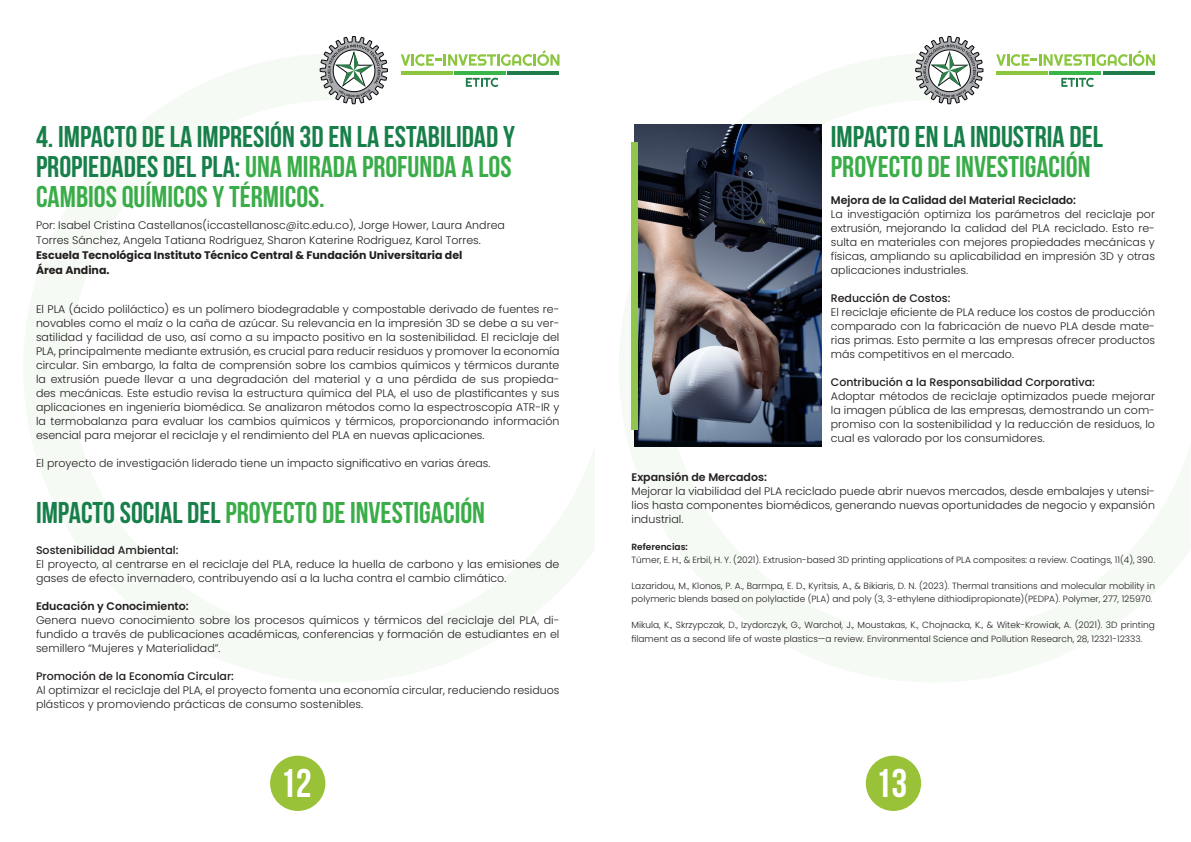
<style>
.page{position:relative;width:1191px;height:842px;background:#fff}
.page>*{position:absolute;margin:0;border:0;box-sizing:border-box;transform-origin:0 0}
.t1{font:700 40px "Bebas Neue";color:#fff}
.t2{font:700 30px/30px "Bebas Neue";color:#177f49;text-align:justify}
.t3{font:700 30px "Bebas Neue";color:#3aad49}
.t4{font:300 11px/14px "Poppins";color:#231f20;text-align:justify}
.t5{font:500 11px "Poppins";color:#231f20}
.t6{font:600 11px "Poppins";color:#231f20}
.t7{font:700 11px "Poppins";color:#231f20}
.t8{font:300 9px/13px "Poppins";color:#231f20}
.t9{font:600 9px "Poppins";color:#231f20}
.s1{color:#3aad49}
.s2{color:#177f49}
</style>
<div class="page">
<div style="left:270px;top:756px;width:55px;height:55px;background:#99c238;border-radius:50%"></div>
<div style="left:865px;top:756px;width:56px;height:55px;background:#99c238;border-radius:50%"></div>
<svg style="left:319px;top:36px;width:69px;height:69px"></svg>
<svg style="left:401px;top:50px;width:158px;height:16px"></svg>
<hr style="left:507px;top:71px;width:52px;height:3px;background:#1e7d49">
<hr style="left:454px;top:71px;width:52px;height:3px;background:#3ab54a">
<hr style="left:401px;top:71px;width:51px;height:3px;background:#8bc63e">
<svg style="left:466px;top:78px;width:32px;height:9px"></svg>
<svg style="left:915px;top:36px;width:69px;height:69px"></svg>
<svg style="left:996px;top:50px;width:159px;height:16px"></svg>
<hr style="left:1103px;top:71px;width:51px;height:3px;background:#1e7d49">
<hr style="left:1049px;top:71px;width:52px;height:3px;background:#3ab54a">
<hr style="left:996px;top:71px;width:52px;height:3px;background:#8bc63e">
<svg style="left:1061px;top:78px;width:32px;height:9px"></svg>
<img style="left:634px;top:124px;width:187px;height:322px">
<div style="left:631px;top:142px;width:6px;height:287px;background:#90c64c"></div>
<p class="t2" style="left:36px;top:121px;width:480px">4. IMPACTO DE LA IMPRESIÓN 3D EN LA ESTABILIDAD Y PROPIEDADES DEL PLA: <span class="s1">UNA MIRADA PROFUNDA A LOS CAMBIOS QUÍMICOS Y TÉRMICOS.</span></p>
<p class="t4" style="left:36px;top:218px;width:470px">Por: Isabel Cristina Castellanos(iccastellanosc@itc.edu.co), Jorge Hower, Laura Andrea</p>
<p class="t4" style="left:36px;top:233px;width:446px">Torres Sánchez, Angela Tatiana Rodríguez, Sharon Katerine Rodriguez, Karol Torres.</p>
<p class="t7" style="left:36px;top:248px;width:428px">Escuela Tecnológica Instituto Técnico Central &amp; Fundación Universitaria del</p>
<p class="t7" style="left:36px;top:263px;width:75px">Área Andina.</p>
<p class="t4" style="left:36px;top:302px;width:525px">El PLA (ácido poliláctico) es un polímero biodegradable y compostable derivado de fuentes re&shy;novables como el maíz o la caña de azúcar. Su relevancia en la impresión 3D se debe a su ver&shy;satilidad y facilidad de uso, así como a su impacto positivo en la sostenibilidad. El reciclaje del PLA, principalmente mediante extrusión, es crucial para reducir residuos y promover la economía circular. Sin embargo, la falta de comprensión sobre los cambios químicos y térmicos durante la extrusión puede llevar a una degradación del material y a una pérdida de sus propieda&shy;des mecánicas. Este estudio revisa la estructura química del PLA, el uso de plastificantes y sus aplicaciones en ingeniería biomédica. Se analizaron métodos como la espectroscopía ATR-IR y la termobalanza para evaluar los cambios químicos y térmicos, proporcionando información esencial para mejorar el reciclaje y el rendimiento del PLA en nuevas aplicaciones.</p>
<p class="t4" style="left:36px;top:456px;width:456px">El proyecto de investigación liderado tiene un impacto significativo en varias áreas.</p>
<p class="t3" style="left:36px;top:496px;width:450px"><span class="s2">IMPACTO SOCIAL DEL</span> PROYECTO DE INVESTIGACIÓN</p>
<p class="t5" style="left:36px;top:544px;width:144px">Sostenibilidad Ambiental:</p>
<p class="t4" style="left:36px;top:558px;width:525px">El proyecto, al centrarse en el reciclaje del PLA, reduce la huella de carbono y las emisiones de gases de efecto invernadero, contribuyendo así a la lucha contra el cambio climático.</p>
<p class="t6" style="left:36px;top:600px;width:154px">Educación y Conocimiento:</p>
<p class="t4" style="left:36px;top:614px;width:525px">Genera nuevo conocimiento sobre los procesos químicos y térmicos del reciclaje del PLA, di&shy;fundido a través de publicaciones académicas, conferencias y formación de estudiantes en el semillero “Mujeres y Materialidad”.</p>
<p class="t5" style="left:36px;top:670px;width:199px">Promoción de la Economía Circular:</p>
<p class="t4" style="left:36px;top:684px;width:525px">Al optimizar el reciclaje del PLA, el proyecto fomenta una economía circular, reduciendo residuos plásticos y promoviendo prácticas de consumo sostenibles.</p>
<p class="t2" style="left:831px;top:121px;width:274px">IMPACTO EN LA INDUSTRIA DEL<br><span class="s1">PROYECTO DE INVESTIGACIÓN</span></p>
<p class="t6" style="left:831px;top:194px;width:247px">Mejora de la Calidad del Material Reciclado:</p>
<p class="t4" style="left:831px;top:208px;width:326px">La investigación optimiza los parámetros del reciclaje por extrusión, mejorando la calidad del PLA reciclado. Esto re&shy;sulta en materiales con mejores propiedades mecánicas y físicas, ampliando su aplicabilidad en impresión 3D y otras aplicaciones industriales.</p>
<p class="t5" style="left:831px;top:292px;width:121px">Reducción de Costos:</p>
<p class="t4" style="left:831px;top:306px;width:326px">El reciclaje eficiente de PLA reduce los costos de producción comparado con la fabricación de nuevo PLA desde mate&shy;rias primas. Esto permite a las empresas ofrecer productos más competitivos en el mercado.</p>
<p class="t5" style="left:831px;top:376px;width:265px">Contribución a la Responsabilidad Corporativa:</p>
<p class="t4" style="left:831px;top:390px;width:326px">Adoptar métodos de reciclaje optimizados puede mejorar la imagen pública de las empresas, demostrando un com&shy;promiso con la sostenibilidad y la reducción de residuos, lo cual es valorado por los consumidores.</p>
<p class="t6" style="left:631px;top:470px;width:137px">Expansión de Mercados:</p>
<p class="t4" style="left:631px;top:484px;width:525px">Mejorar la viabilidad del PLA reciclado puede abrir nuevos mercados, desde embalajes y utensi&shy;lios hasta componentes biomédicos, generando nuevas oportunidades de negocio y expansión industrial.</p>
<p class="t9" style="left:631px;top:541px;width:58px">Referencias:</p>
<p class="t8" style="left:631px;top:553px;width:525px">Tümer, E. H., &amp; Erbil, H. Y. (2021). Extrusion-based 3D printing applications of PLA composites: a review. Coatings, 11(4), 390.</p>
<p class="t8" style="left:631px;top:579px;width:525px">Lazaridou, M., Klonos, P. A., Barmpa, E. D., Kyritsis, A., &amp; Bikiaris, D. N. (2023). Thermal transitions and molecular mobility in polymeric blends based on polylactide (PLA) and poly (3, 3-ethylene dithiodipropionate)(PEDPA). Polymer, 277, 125970.</p>
<p class="t8" style="left:631px;top:618px;width:525px;line-height:14px">Mikula, K., Skrzypczak, D., Izydorczyk, G., Warchoł, J., Moustakas, K., Chojnacka, K., &amp; Witek-Krowiak, A. (2021). 3D printing filament as a second life of waste plastics—a review. Environmental Science and Pollution Research, 28, 12321-12333.</p>
<p class="t1" style="left:280px;top:761px;width:33px">12</p>
<p class="t1" style="left:875px;top:761px;width:33px">13</p>
</div>
